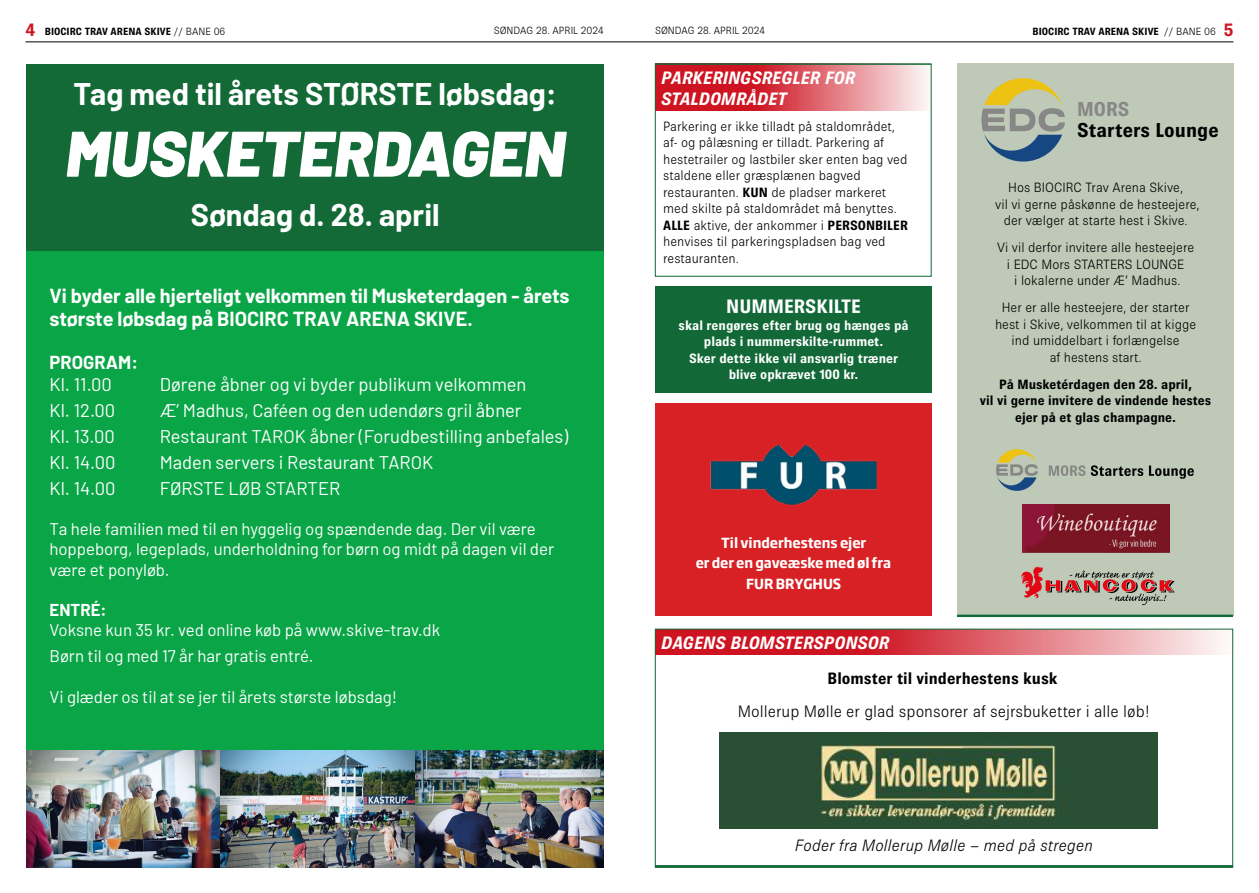
<style>
.page{position:relative;width:1259px;height:893px;background:#fff}
.page>*{position:absolute;margin:0;border:0;box-sizing:border-box;transform-origin:0 0}
.t1{font:italic 900 64.2px "Barlow";color:#fff}
.t2{font:700 30.6px "Barlow";color:#fff}
.t3{font:700 20.1px "Brown Pro";color:#000}
.t4{font:700 20.1px "Brown Pro";color:#878785}
.t5{font:700 19.95px/23.9px "Barlow";color:#fff}
.t6{font:700 19.5px "Brown Pro";color:#fff}
.t7{font:18.3px "Barlow";color:#fff}
.t8{font:700 18.3px "Barlow";color:#fff}
.t9{font:italic 700 18px/21.6px "Brown Pro";color:#fff}
.t10{font:16.8px/20.2px "Barlow";color:#fff}
.t11{font:700 16.8px "Barlow";color:#fff}
.t12{font:300 16.5px "Brown Pro";color:#000}
.t13{font:italic 300 16.5px "Brown Pro";color:#000}
.t14{font:700 16.5px "Brown Pro";color:#000}
.t15{font:700 13.8px/20px "Soho Gothic Std";letter-spacing:-.005em;color:#fff;text-align:center;scale:.95 1}
.t16{font:300 13.5px/16.5px "Brown Pro";color:#000;text-align:center}
.t17{font:700 13.5px/16.5px "Brown Pro";color:#fff;text-align:center}
.t18{font:700 13.5px/16.5px "Brown Pro";color:#000;text-align:center}
.t19{font:700 10.5px "Brown Pro";color:#000}
.t20{font:300 10.5px "Brown Pro";color:#000}
.s1{font-size:18px;color:#ce1421}
.s2{font-weight:300}
.s3{font-weight:700}
</style>
<div class="page">
<hr style="left:26px;top:42px;width:1207px;height:1px;background:#000">
<svg style="left:657px;top:631px;width:566px;height:23px;background:#dc5a63"></svg>
<div style="left:655px;top:403px;width:276px;height:213px;background:#d72125"></div>
<img style="left:707px;top:438px;width:172px;height:69px">
<svg style="left:657px;top:64px;width:275px;height:47px;background:#dc5c65"></svg>
<div style="left:957px;top:64px;width:276px;height:552px;background:#bec9b7"></div>
<hr style="left:957px;top:615px;width:276px;height:2px;background:#126937">
<svg style="left:981px;top:78px;width:84px;height:84px"></svg>
<svg style="left:1021px;top:567px;width:153px;height:38px"></svg>
<img style="left:1022px;top:505px;width:148px;height:48px">
<svg style="left:996px;top:449px;width:42px;height:42px"></svg>
<svg style="left:1048px;top:465px;width:146px;height:14px"></svg>
<div style="left:655px;top:64px;width:276px;height:213px;border:1px solid #126937"></div>
<hr style="left:655px;top:865px;width:578px;height:2px;background:#126937">
<div style="left:655px;top:286px;width:276px;height:107px;background:#126937"></div>
<hr style="left:655px;top:64px;width:276px;height:1px;background:#126937">
<div style="left:720px;top:733px;width:438px;height:96px;background:#295035"></div>
<img style="left:817px;top:739px;width:244px;height:83px">
<div style="left:27px;top:64px;width:577px;height:803px;background:#09a546"></div>
<div style="left:27px;top:64px;width:577px;height:187px;background:#136a36"></div>
<img style="left:27px;top:750px;width:577px;height:117px">
<p class="t19" style="left:26px;top:25px;width:201px"><span class="s1">4</span> BIOCIRC TRAV ARENA SKIVE <span class="s2">// BANE 06</span></p>
<p class="t20" style="left:494px;top:24px;width:112px">SØNDAG 28. APRIL 2024</p>
<p class="t20" style="left:655px;top:24px;width:112px">SØNDAG 28. APRIL 2024</p>
<p class="t19" style="left:1032px;top:25px;width:202px">BIOCIRC TRAV ARENA SKIVE <span class="s2">// BANE 06</span> <span class="s1">5</span></p>
<h2 class="t2" style="left:73px;top:71px;width:485px">Tag med til årets STØRSTE løbsdag:</h2>
<h1 class="t1" style="left:65px;top:105px;width:501px">MUSKETERDAGEN</h1>
<h2 class="t2" style="left:191px;top:192px;width:250px">Søndag d. 28. april</h2>
<h3 class="t5" style="left:50px;top:282px;width:521px">Vi byder alle hjerteligt velkommen til Musketerdagen - årets største løbsdag på BIOCIRC TRAV ARENA SKIVE.</h3>
<h3 class="t8" style="left:50px;top:349px;width:90px">PROGRAM:</h3>
<h3 class="t7" style="left:50px;top:371px;width:64px">Kl. 11.00</h3>
<h3 class="t7" style="left:160px;top:371px;width:368px">Dørene åbner og vi byder publikum velkommen</h3>
<h3 class="t7" style="left:50px;top:397px;width:67px">Kl. 12.00</h3>
<h3 class="t7" style="left:160px;top:397px;width:363px">Æ’ Madhus, Caféen og den udendørs gril åbner</h3>
<h3 class="t7" style="left:50px;top:423px;width:67px">Kl. 13.00</h3>
<h3 class="t7" style="left:160px;top:423px;width:410px">Restaurant TAROK åbner (Forudbestilling anbefales)</h3>
<h3 class="t7" style="left:50px;top:449px;width:67px">Kl. 14.00</h3>
<h3 class="t7" style="left:160px;top:449px;width:275px">Maden servers i Restaurant TAROK</h3>
<h3 class="t7" style="left:50px;top:475px;width:67px">Kl. 14.00</h3>
<h3 class="t7" style="left:160px;top:475px;width:182px">FØRSTE LØB STARTER</h3>
<p class="t10" style="left:50px;top:518px;width:506px">Ta hele familien med til en hyggelig og spændende dag. Der vil være hoppeborg, legeplads, underholdning for børn og midt på dagen vil der være et ponyløb.</p>
<p class="t11" style="left:50px;top:597px;width:59px">ENTRÉ:</p>
<p class="t10" style="left:50px;top:616px;width:392px;line-height:26px">Voksne kun 35 kr. ved online køb på www.skive-trav.dk<br>Børn til og med 17 år har gratis entré.</p>
<p class="t10" style="left:50px;top:685px;width:349px">Vi glæder os til at se jer til årets største løbsdag!</p>
<h3 class="t9" style="left:661px;top:67px;width:195px">PARKERINGSREGLER FOR<br>STALDOMRÅDET</h3>
<p class="t16" style="left:663px;top:118px;width:246px;text-align:left">Parkering er ikke tilladt på staldområdet, af- og pålæsning er tilladt. Parkering af hestetrailer og lastbiler sker enten bag ved staldene eller græsplænen bagved restauranten. <span class="s3">KUN</span> de pladser markeret med skilte på staldområdet må benyttes.<br><span class="s3">ALLE</span> aktive, der ankommer i <span class="s3">PERSONBILER </span>henvises til parkeringspladsen bag ved restauranten.</p>
<h3 class="t6" style="left:726px;top:296px;width:136px">NUMMERSKILTE</h3>
<p class="t17" style="left:678px;top:317px;width:231px">skal rengøres efter brug og hænges på plads i nummerskilte-rummet.<br>Sker dette ikke vil ansvarlig træner blive opkrævet 100 kr.</p>
<p class="t15" style="left:695px;top:533px;width:207px">Til vinderhestens ejer<br>er der en gaveæske med øl fra</p>
<p class="t15" style="left:746px;top:574px;width:101px">FUR BRYGHUS</p>
<h3 class="t4" style="left:1077px;top:98px;width:54px">MORS</h3>
<h3 class="t3" style="left:1077px;top:119px;width:143px">Starters Lounge</h3>
<p class="t16" style="left:995px;top:179px;width:206px">Hos BIOCIRC Trav Arena Skive,<br>vil vi gerne påskønne de hesteejere, der vælger at starte hest i Skive.</p>
<p class="t16" style="left:997px;top:239px;width:198px">Vi vil derfor invitere alle hesteejere i EDC Mors STARTERS LOUNGE<br>i lokalerne under Æ’ Madhus.</p>
<p class="t16" style="left:995px;top:299px;width:203px">Her er alle hesteejere, der starter hest i Skive, velkommen til at kigge ind umiddelbart i forlængelse<br>af hestens start.</p>
<p class="t18" style="left:980px;top:376px;width:233px">På Musketérdagen den 28. april,<br>vil vi gerne invitere de vindende hestes ejer på et glas champagne.</p>
<h3 class="t9" style="left:661px;top:632px;width:229px">DAGENS BLOMSTERSPONSOR</h3>
<p class="t14" style="left:827px;top:670px;width:231px">Blomster til vinderhestens kusk</p>
<p class="t12" style="left:738px;top:702px;width:414px">Mollerup Mølle er glad sponsorer af sejrsbuketter i alle løb!</p>
<p class="t13" style="left:795px;top:836px;width:299px">Foder fra Mollerup Mølle – med på stregen</p>
</div>
